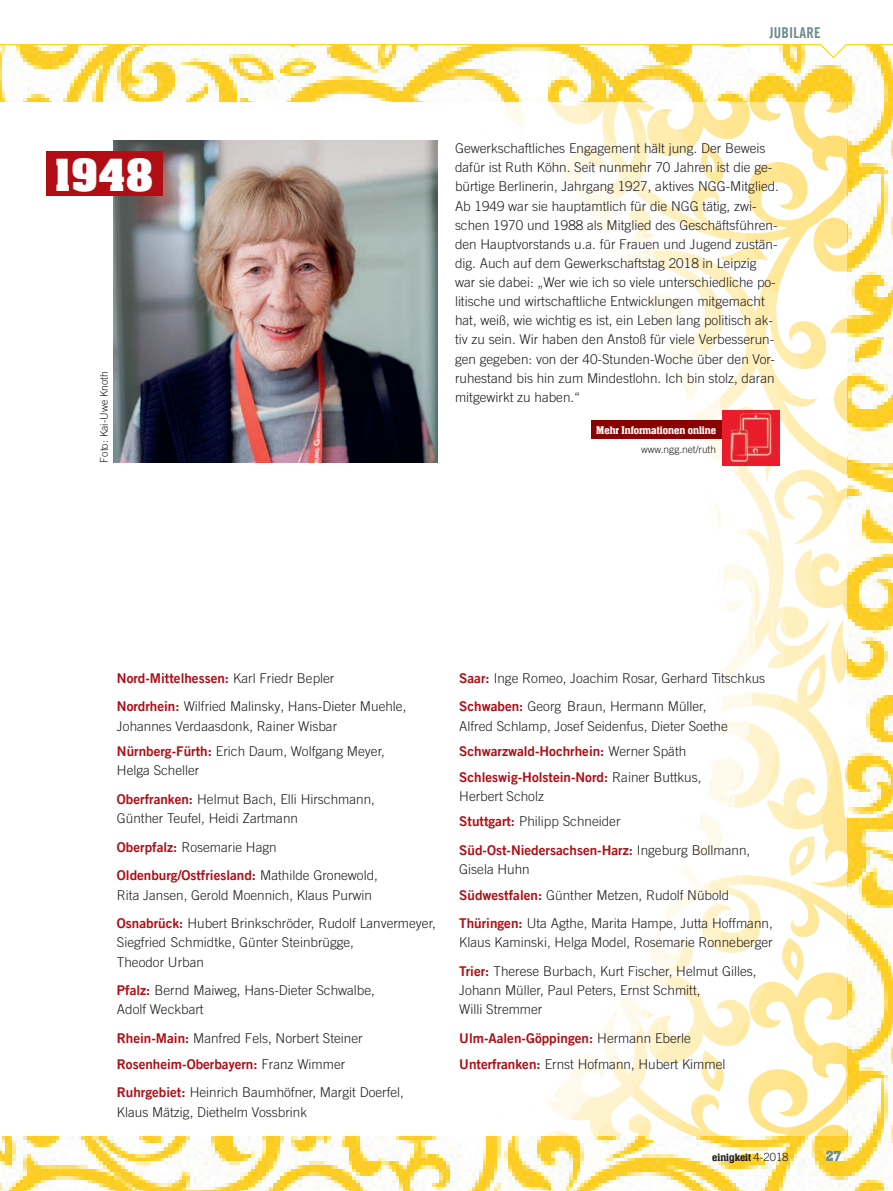
<style>
.page{position:relative;width:893px;height:1191px;background:#fff}
.page>*{position:absolute;margin:0;border:0;box-sizing:border-box;transform-origin:0 0}
.t1{font:700 48px "Neue Aachen Pro";color:#fff}
.t2{font:15px "Trade Gothic LT Com Bd Cn 20";letter-spacing:.01em;color:#6d8c8c}
.t3{font:500 15px "Aachen Pro";color:#6d8c8c}
.t4{font:300 13.5px/19.2px "Trade Gothic LT Com";color:#231f20}
.t5{font:13.5px/25.5px "Trade Gothic LT Com Bd 2";color:#b00d15}
.t6{font:500 11.55px "Aachen Pro";color:#fff}
.t7{font:500 11.25px "Aachen Pro";color:#231f20}
.t8{font:300 10.5px "Trade Gothic LT Com";color:#231f20}
.t9{font:300 10.2px "Trade Gothic LT Com";color:#231f20}
.s1{font-family:"Trade Gothic LT Com";font-weight:300;color:#231f20}
.s2{font-family:"Trade Gothic LT Com Bd 2";font-weight:400;color:#b00d15}
.s3{font-family:"Trade Gothic LT Com";font-weight:300}
</style>
<div class="page">
<img style="left:0;top:59px;width:893px;height:1132px">
<img style="left:0;top:102px;width:846px;height:1033px">
<img style="left:114px;top:140px;width:324px;height:322px">
<div style="left:46px;top:151px;width:117px;height:45px;background:#b00d15"></div>
<div style="left:591px;top:420px;width:132px;height:19px;background:#8b0202"></div>
<img style="left:722px;top:410px;width:57px;height:56px">
<svg style="left:0;top:44px;width:893px;height:15px"></svg>
<h1 class="t1" style="left:55px;top:149px;width:100px">1948</h1>
<p class="t8" style="left:98px;top:462px;width:93px;rotate:-90deg">Foto: Kai-Uwe Knoth</p>
<p class="t2" style="left:769px;top:24px;width:53px">JUBILARE</p>
<p class="t4" style="left:455px;top:139px;width:326px">Gewerkschaftliches Engagement hält jung. Der Beweis dafür ist Ruth Köhn. Seit nunmehr 70 Jahren ist die ge&shy;bürtige Berlinerin, Jahrgang 1927, aktives NGG-Mitglied.<br>Ab 1949 war sie hauptamtlich für die NGG tätig, zwi&shy;schen 1970 und 1988 als Mitglied des Geschäftsführen&shy;den Hauptvorstands u.a. für Frauen und Jugend zustän&shy;dig. Auch auf dem Gewerkschaftstag 2018 in Leipzig war sie dabei: „Wer wie ich so viele unterschiedliche po&shy;litische und wirtschaftliche Entwicklungen mitgemacht hat, weiß, wie wichtig es ist, ein Leben lang politisch ak&shy;tiv zu sein. Wir haben den Anstoß für viele Verbesserun&shy;gen gegeben: von der 40-Stunden-Woche über den Vor&shy;ruhestand bis hin zum Mindestlohn. Ich bin stolz, daran mitgewirkt zu haben.“</p>
<p class="t6" style="left:596px;top:424px;width:122px">Mehr Informationen online</p>
<p class="t9" style="left:641px;top:443px;width:77px">www.ngg.net/ruth</p>
<p class="t5" style="left:117px;top:665px;width:219px">Nord-Mittelhessen: <span class="s1">Karl Friedr Bepler</span></p>
<p class="t4" style="left:117px;top:697px;width:291px"><span class="s2">Nordrhein:</span> Wilfried Malinsky, Hans-Dieter Muehle,<br>Johannes Verdaasdonk, Rainer Wisbar</p>
<p class="t4" style="left:117px;top:741px;width:270px"><span class="s2">Nürnberg-Fürth:</span> Erich Daum, Wolfgang Meyer,<br>Helga Scheller</p>
<p class="t4" style="left:117px;top:789px;width:260px"><span class="s2">Oberfranken:</span> Helmut Bach, Elli Hirschmann,<br>Günther Teufel, Heidi Zartmann</p>
<p class="t4" style="left:117px;top:837px;width:161px"><span class="s2">Oberpfalz:</span> Rosemarie Hagn</p>
<p class="t5" style="left:117px;top:862px;width:263px">Oldenburg/Ostfriesland: <span class="s1">Mathilde Gronewold,</span></p>
<p class="t4" style="left:117px;top:880px;width:321px;line-height:28.7px">Rita Jansen, Gerold Moennich, Klaus Purwin<br><span class="s2">Osnabrück:</span> Hubert Brinkschröder, Rudolf Lanvermeyer,</p>
<p class="t4" style="left:117px;top:933px;width:239px">Siegfried Schmidtke, Günter Steinbrügge,<br>Theodor Urban</p>
<p class="t4" style="left:117px;top:980px;width:260px"><span class="s2">Pfalz:</span> Bernd Maiweg, Hans-Dieter Schwalbe,<br>Adolf Weckbart</p>
<p class="t4" style="left:117px;top:1028px;width:247px"><span class="s2">Rhein-Main:</span> Manfred Fels, Norbert Steiner</p>
<p class="t5" style="left:117px;top:1050px;width:230px">Rosenheim-Oberbayern: <span class="s1">Franz Wimmer</span></p>
<p class="t4" style="left:117px;top:1082px;width:289px"><span class="s2">Ruhrgebiet:</span> Heinrich Baumhöfner, Margit Doerfel,<br>Klaus Mätzig, Diethelm Vossbrink</p>
<p class="t4" style="left:459px;top:663px;width:308px;line-height:28.7px"><span class="s2">Saar:</span> Inge Romeo, Joachim Rosar, Gerhard Titschkus<br><span class="s2">Schwaben:</span> Georg Braun, Hermann Müller,</p>
<p class="t4" style="left:459px;top:716px;width:270px">Alfred Schlamp, Josef Seidenfus, Dieter Soethe</p>
<p class="t5" style="left:459px;top:738px;width:244px">Schwarzwald-Hochrhein: <span class="s1">Werner Späth<br></span>Schleswig-Holstein-Nord: <span class="s1">Rainer Buttkus,</span></p>
<p class="t4" style="left:459px;top:783px;width:163px;line-height:25.5px">Herbert Scholz<br><span class="s2">Stuttgart:</span> Philipp Schneider</p>
<p class="t5" style="left:459px;top:837px;width:292px">Süd-Ost-Niedersachsen-Harz: <span class="s1">Ingeburg Bollmann,</span></p>
<p class="t4" style="left:459px;top:856px;width:272px;line-height:25.5px">Gisela Huhn<br><span class="s2">Südwestfalen:</span> Günther Metzen, Rudolf Nübold</p>
<p class="t4" style="left:459px;top:913px;width:315px"><span class="s2">Thüringen:</span> Uta Agthe, Marita Hampe, Jutta Hoffmann,<br>Klaus Kaminski, Helga Model, Rosemarie Ronneberger</p>
<p class="t4" style="left:459px;top:961px;width:299px"><span class="s2">Trier:</span> Therese Burbach, Kurt Fischer, Helmut Gilles,<br>Johann Müller, Paul Peters, Ernst Schmitt,<br>Willi Stremmer</p>
<p class="t5" style="left:459px;top:1025px;width:233px">Ulm-Aalen-Göppingen: <span class="s1">Hermann Eberle</span></p>
<p class="t4" style="left:459px;top:1054px;width:268px"><span class="s2">Unterfranken:</span> Ernst Hofmann, Hubert Kimmel</p>
<p class="t7" style="left:712px;top:1151px;width:78px">einigkeit <span class="s3">4-2018</span></p>
<p class="t3" style="left:826px;top:1148px;width:17px">27</p>
</div>
